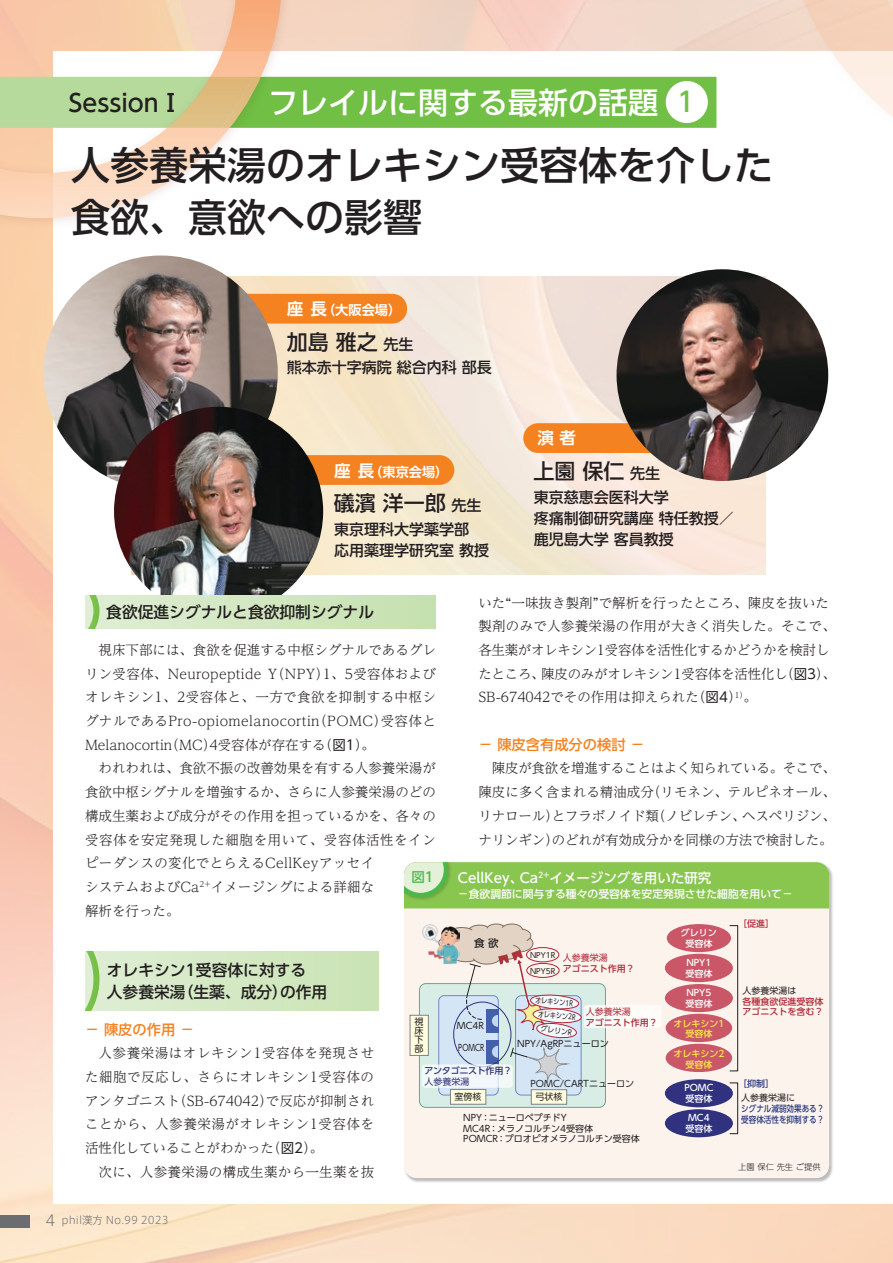
<style>
.page{position:relative;width:893px;height:1263px;background:#fff}
.page>*{position:absolute;margin:0;border:0;box-sizing:border-box;transform-origin:0 0}
.t1{font:500 39px/52.5px "UD Shin Go Pr 6";color:#231f20}
.t2{font:500 30px "UD Shin Go Pr 6";color:#fff}
.t3{font:500 27px "UD Shin Go Pr 6";color:#71bf44}
.t4{font:500 24px "UD Shin Go Pr 6";color:#231f20}
.t5{font:500 21px "UD Shin Go Pr 6";color:#231f20}
.t6{font:700 16.5px "UD Shin Go Pr 6 De";color:#fff}
.t7{font:500 15.75px/22.5px "UD Shin Go Pr 6";color:#231f20}
.t8{font:500 15px/21px "UD Shin Go Pr 6";color:#231f20}
.t9{font:500 14.25px "UD Shin Go Pr 6";color:#f58220}
.t10{font:300 13.5px/23.7px "UD Reimin Pr 6";color:#231f20;text-align:justify}
.t11{font:500 13.5px "UD Shin Go Pr 6";color:#fff}
.t12{font:300 13.5px "UD Reimin Pr 6";letter-spacing:.02em;color:#231f20}
.t13{font:500 13.5px "UD Shin Go Pr 6";color:#4cb848}
.t14{font:700 13.2px "UD Shin Go Pr 6 De";color:#fff}
.t15{font:500 10.8px "UD Shin Go Pr 6";color:#fff}
.t16{font:300 10.5px "Axis Std";color:#6c6d70}
.t17{font:500 10.5px "UD Shin Go Pr 6";color:#231f20}
.t18{font:9px/9px "UD Shin Go Pr 6";color:#231f20;text-align:justify}
.t19{font:500 9px/10.8px "UD Shin Go Pr 6";color:#af2938}
.t20{font:500 9px/10.8px "UD Shin Go Pr 6";color:#fff}
.t21{font:500 9px/10.8px "UD Shin Go Pr 6";color:#2a3a80;scale:.84 1}
.t22{font:500 9px/10.8px "UD Shin Go Pr 6";color:#ffe94d;text-align:center}
.t23{font:9px "UD Shin Go Pr 6";color:#262626}
.t24{font:9px "UD Shin Go Pr 6";color:#af2938}
.t25{font:500 9px "UD Shin Go Pr 6";letter-spacing:-.03em;color:#303276}
.t26{font:9px "UD Shin Go Pr 6";color:#231f20;scale:.75 1}
.t27{font:9px "UD Shin Go Pr 6";color:#303276}
.t28{font:500 9px "UD Shin Go Pr 6";color:#2a3a7f}
.t29{font:300 8.25px "UD Shin Go Pr 6";color:#231f20}
.t30{font:7.5px/13.5px "UD Shin Go Pr 6";color:#231f20;text-align:center;scale:.8 1}
.t31{font:7.5px "UD Shin Go Pr 6";color:#231f20}
.t32{font:7.5px "UD Shin Go Pr 6";color:#231f20;scale:.9 1}
.s1{font-size:16.5px}
.s2{font-size:15px}
.s3{font-family:"UD Shin Go Pr 6";font-weight:400}
</style>
<div class="page">
<div style="left:296px;top:77px;width:420px;height:51px;background:#71bf44"></div>
<img style="left:0;top:0;width:296px;height:233px">
<svg style="left:0;top:0;width:282px;height:218px"></svg>
<svg style="left:781px;top:0;width:112px;height:117px"></svg>
<img style="left:132px;top:277px;width:633px;height:297px">
<div style="left:226px;top:294px;width:181px;height:30px;background:#f58220;border-radius:15px"></div>
<div style="left:266px;top:455px;width:188px;height:30px;background:#f58220;border-radius:15px"></div>
<div style="left:523px;top:423px;width:149px;height:30px;background:#f58220;border-radius:15px"></div>
<img style="left:616px;top:269px;width:212px;height:212px;border-radius:106px">
<img style="left:44px;top:255px;width:234px;height:235px;border-radius:117px">
<img style="left:114px;top:407px;width:209px;height:209px;border-radius:105px">
<div style="left:666px;top:81px;width:42px;height:42px;background:#fff;border-radius:50%"></div>
<div style="left:0;top:1215px;width:30px;height:13px;background:#6c6d70"></div>
<div style="left:85px;top:596px;width:351px;height:33px;background:linear-gradient(to right,#dfeed3,#c5e1af)"></div>
<svg style="left:85px;top:596px;width:14px;height:33px"></svg>
<div style="left:85px;top:951px;width:294px;height:60px;background:linear-gradient(to right,#dfeed4,#cae3b5)"></div>
<svg style="left:85px;top:951px;width:14px;height:60px"></svg>
<div style="left:404px;top:862px;width:430px;height:320px;background:#231f20;opacity:.3"></div>
<div style="left:404px;top:862px;width:425px;height:316px;background:#fdf3ed;border-radius:13px"></div>
<svg style="left:404px;top:862px;width:425px;height:46px;background:#8dc858"></svg>
<div style="left:419px;top:983px;width:186px;height:124px;background:#d7ede6;border-radius:6px"></div>
<div style="left:419px;top:983px;width:187px;height:125px;border:1px solid #6ea58f;border-radius:6px"></div>
<div style="left:439px;top:996px;width:59px;height:99px;background:#d4e5f5;border-radius:5px"></div>
<div style="left:516px;top:996px;width:65px;height:99px;background:#d4e5f5;border-radius:6px"></div>
<div style="left:515px;top:995px;width:66px;height:100px;border:1px solid #6c8bc6;border-radius:6px"></div>
<div style="left:410px;top:1015px;width:18px;height:40px;background:#fffce0"></div>
<div style="left:410px;top:1015px;width:19px;height:41px;border:1px solid #808285"></div>
<div style="left:450px;top:1089px;width:36px;height:15px;background:#fffce0"></div>
<div style="left:450px;top:1089px;width:36px;height:15px;border:1px solid #808285"></div>
<div style="left:486px;top:1040px;width:12px;height:23px;background:#4361ab"></div>
<div style="left:531px;top:1090px;width:36px;height:14px;background:#fffce0"></div>
<div style="left:531px;top:1089px;width:36px;height:15px;border:1px solid #808285"></div>
<div style="left:665px;top:954px;width:68px;height:28px;background:#c95767;border-radius:50%"></div>
<div style="left:665px;top:1079px;width:68px;height:28px;background:#30317f;border-radius:50%"></div>
<div style="left:665px;top:1109px;width:68px;height:28px;background:#30317f;border-radius:50%"></div>
<div style="left:667px;top:924px;width:64px;height:28px;background:#c95767;border-radius:50%"></div>
<div style="left:666px;top:1014px;width:66px;height:28px;background:#c95767;border-radius:50%"></div>
<div style="left:665px;top:984px;width:68px;height:28px;background:#c95767;border-radius:50%"></div>
<div style="left:666px;top:1044px;width:66px;height:28px;background:#c95767;border-radius:50%"></div>
<svg style="left:422px;top:1046px;width:146px;height:42px"></svg>
<div style="left:729px;top:925px;width:9px;height:146px;border:1px solid #231f20"></div>
<div style="left:729px;top:1082px;width:9px;height:52px;border:1px solid #231f20"></div>
<svg style="left:437px;top:923px;width:224px;height:115px"></svg>
<img style="left:422px;top:923px;width:37px;height:41px">
<h3 class="t4" style="left:69px;top:83px;width:115px">SessionⅠ</h3>
<h2 class="t2" style="left:268px;top:79px;width:392px">フレイルに関する最新の話題</h2>
<h3 class="t3" style="left:677px;top:80px;width:19px">1</h3>
<h1 class="t1" style="left:71px;top:137px;width:704px">人参養栄湯のオレキシン受容体を介した食欲、意欲への影響</h1>
<p class="t14" style="left:287px;top:300px;width:116px"><span class="s1">座 長</span>（大阪会場）</p>
<h3 class="t5" style="left:287px;top:325px;width:128px">加島 雅之<span class="s2">先生</span></h3>
<p class="t8" style="left:287px;top:356px;width:206px">熊本赤十字病院 総合内科 部長</p>
<p class="t14" style="left:334px;top:461px;width:116px"><span class="s1">座 長</span>（東京会場）</p>
<h3 class="t5" style="left:334px;top:486px;width:149px">礒濱 洋一郎<span class="s2">先生</span></h3>
<p class="t8" style="left:334px;top:518px;width:156px">東京理科大学薬学部<br>応用薬理学研究室 教授</p>
<p class="t6" style="left:538px;top:425px;width:40px">演 者</p>
<h3 class="t5" style="left:534px;top:454px;width:128px">上園 保仁<span class="s2">先生</span></h3>
<p class="t8" style="left:534px;top:486px;width:201px">東京慈恵会医科大学<br>疼痛制御研究講座 特任教授／鹿児島大学 客員教授</p>
<p class="t7" style="left:106px;top:600px;width:269px">食欲促進シグナルと食欲抑制シグナル</p>
<p class="t10" style="left:85px;top:637px;width:352px;text-indent:14px">視床下部には、食欲を促進する中枢シグナルであるグレリン受容体、Neuropeptide Y（NPY）1、5受容体およびオレキシン1、2受容体と、一方で食欲を抑制する中枢シグナルであるPro-opiomelanocortin（POMC）受容体とMelanocortin（MC）4受容体が存在する（<span class="s3">図1</span>）。</p>
<p class="t10" style="left:85px;top:756px;width:352px;text-align:left;text-indent:14px">われわれは、食欲不振の改善効果を有する人参養栄湯が食欲中枢シグナルを増強するか、さらに人参養栄湯のどの構成生薬および成分がその作用を担っているかを、各々の受容体を安定発現した細胞を用いて、受容体活性をインピーダンスの変化でとらえるCellKeyアッセイ<br>システムおよびCa<sup>2+</sup>イメージングによる詳細な<br>解析を行った。</p>
<p class="t13" style="left:411px;top:866px;width:24px">図1</p>
<p class="t10" style="left:478px;top:590px;width:359px;text-align:left">いた“一味抜き製剤”で解析を行ったところ、陳皮を抜いた製剤のみで人参養栄湯の作用が大きく消失した。そこで、各生薬がオレキシン1受容体を活性化するかどうかを検討したところ、陳皮のみがオレキシン1受容体を活性化し（<span class="s3">図3</span>）、<br>SB-674042でその作用は抑えられた（<span class="s3">図4</span>）<sup>1）</sup>。</p>
<p class="t9" style="left:478px;top:733px;width:168px">－ 陳皮含有成分の検討 －</p>
<p class="t10" style="left:478px;top:756px;width:359px;text-indent:14px">陳皮が食欲を増進することはよく知られている。そこで、陳皮に多く含まれる精油成分（リモネン、テルピネオール、リナロール）とフラボノイド類（ノビレチン、ヘスペリジン、ナリンギン）のどれが有効成分かを同様の方法で検討した。</p>
<p class="t11" style="left:458px;top:867px;width:255px">CellKey、Ca<sup>2+</sup>イメージングを用いた研究</p>
<p class="t15" style="left:458px;top:885px;width:336px">－食欲調節に関与する種々の受容体を安定発現させた細胞を用いて－</p>
<p class="t17" style="left:474px;top:934px;width:26px">食 欲</p>
<p class="t20" style="left:681px;top:927px;width:37px;text-align:center">グレリン受容体</p>
<p class="t19" style="left:738px;top:918px;width:37px">［促進］</p>
<p class="t7" style="left:107px;top:958px;width:222px">オレキシン1受容体に対する<br>人参養栄湯（生薬、成分）の作用</p>
<p class="t9" style="left:85px;top:1018px;width:111px">－ 陳皮の作用 －</p>
<p class="t10" style="left:85px;top:1041px;width:291px;text-indent:14px">人参養栄湯はオレキシン1受容体を発現させた細胞で反応し、さらにオレキシン1受容体のアンタゴニスト（SB-674042）で反応が抑制されことから、人参養栄湯がオレキシン1受容体を活性化していることがわかった（<span class="s3">図2</span>）。</p>
<p class="t12" style="left:99px;top:1160px;width:277px">次に、人参養栄湯の構成生薬から一生薬を抜</p>
<p class="t16" style="left:45px;top:1213px;width:125px"><span class="s2">4</span> phil漢方 No.99 2023</p>
<p class="t18" style="left:415px;top:1017px;width:10px">視床下部</p>
<p class="t18" style="left:457px;top:1021px;width:29px">MC4R</p>
<p class="t26" style="left:458px;top:1040px;width:36px">POMCR</p>
<p class="t31" style="left:530px;top:948px;width:27px">NPY1R</p>
<p class="t24" style="left:563px;top:950px;width:46px">人参養栄湯</p>
<p class="t19" style="left:563px;top:962px;width:73px">アゴニスト作用？</p>
<p class="t24" style="left:586px;top:1004px;width:46px">人参養栄湯</p>
<p class="t19" style="left:586px;top:1017px;width:73px">アゴニスト作用？</p>
<p class="t31" style="left:530px;top:965px;width:27px">NPY5R</p>
<p class="t30" style="left:536px;top:993px;width:53px;rotate:5deg">オレキシン1Rオレキシン2R</p>
<p class="t32" style="left:542px;top:1022px;width:36px;rotate:8deg">グレリンR</p>
<p class="t18" style="left:517px;top:1038px;width:93px">NPY/AgRPニューロン</p>
<p class="t25" style="left:424px;top:1063px;width:89px">アンタゴニスト作用？</p>
<p class="t27" style="left:424px;top:1074px;width:46px">人参養栄湯</p>
<p class="t23" style="left:530px;top:1076px;width:105px">POMC/CARTニューロン</p>
<p class="t18" style="left:455px;top:1092px;width:28px">室傍核</p>
<p class="t18" style="left:535px;top:1092px;width:28px">弓状核</p>
<p class="t18" style="left:463px;top:1112px;width:178px;line-height:10.8px;text-align:left">NPY：ニューロペプチドY<br>MC4R：メラノコルチン4受容体<br>POMCR：プロオピオメラノコルチン受容体</p>
<p class="t20" style="left:685px;top:957px;width:28px">NPY1受容体</p>
<p class="t20" style="left:685px;top:987px;width:28px">NPY5受容体</p>
<p class="t22" style="left:673px;top:1017px;width:52px">オレキシン1受容体</p>
<p class="t22" style="left:673px;top:1048px;width:52px">オレキシン2受容体</p>
<p class="t20" style="left:684px;top:1082px;width:31px">POMC受容体</p>
<p class="t20" style="left:685px;top:1112px;width:28px;text-align:center">MC4受容体</p>
<p class="t18" style="left:743px;top:985px;width:55px">人参養栄湯は</p>
<p class="t19" style="left:743px;top:995px;width:82px">各種食欲促進受容体アゴニストを含む？</p>
<p class="t28" style="left:738px;top:1076px;width:37px">［抑制］</p>
<p class="t18" style="left:741px;top:1093px;width:55px">人参養栄湯に</p>
<p class="t21" style="left:741px;top:1103px;width:101px">シグナル減弱効果ある？受容体活性を抑制する？</p>
<p class="t29" style="left:738px;top:1160px;width:84px">上園 保仁 先生 ご提供</p>
</div>
